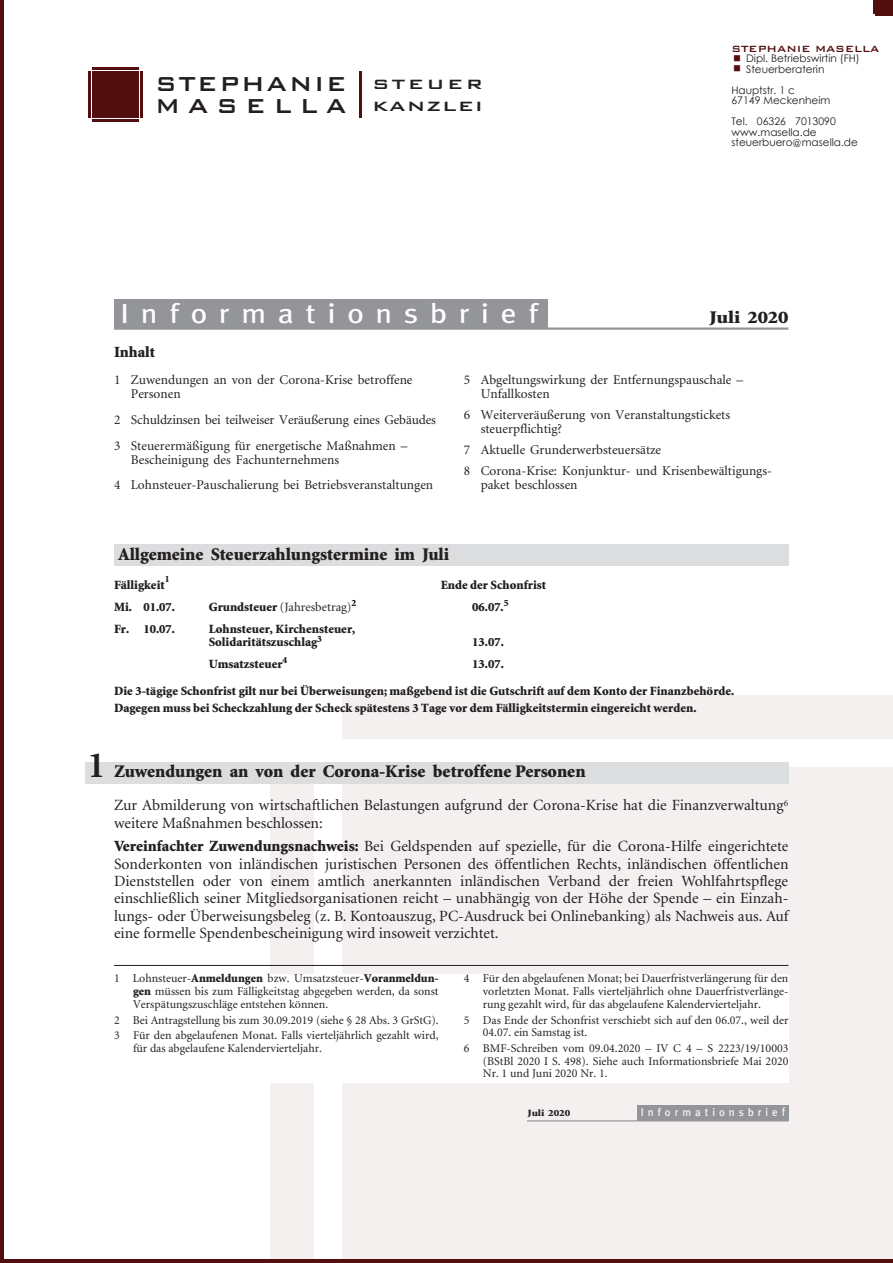
<style>
.page{position:relative;width:893px;height:1263px;background:#fff}
.page>*{position:absolute;margin:0;border:0;box-sizing:border-box;transform-origin:0 0}
.t1{font:27.45px "Meta";letter-spacing:.375em;color:#fff;scale:1.15 1}
.t2{font:500 27px/22.4px "Bank Gothic BT";letter-spacing:.06em;color:#231f20}
.t3{font:500 18px "Bank Gothic BT";letter-spacing:.11em;color:#231f20;scale:1.2 1}
.t4{font:900 17.85px "Minion";color:#231f20}
.t5{font:900 17.85px "Minion";color:#231f20;scale:1.15 1}
.t6{font:15.6px/17.2px "Minion";color:#231f20}
.t7{font:900 15.6px "Minion";color:#231f20}
.t8{font:13.35px/14.1px "Minion";color:#231f20}
.t9{font:13.35px "Helvetica Neue";letter-spacing:.01em;color:#231f20}
.t10{font:900 12.6px/13.4px "Minion";color:#231f20}
.t11{font:12.6px "Minion";color:#231f20}
.t12{font:500 12px "Bank Gothic BT";color:#530f10}
.t13{font:11.85px/12.6px "Minion";color:#231f20;text-align:justify}
.t14{font:11.1px "Meta";letter-spacing:.36em;color:#fff}
.t15{font:10.5px/10.5px "Century Gothic";color:#231f20}
.t16{font:900 9.6px "Minion";color:#231f20;scale:1.15 1}
.t17{font:900 9.6px "Minion";color:#231f20}
.s1{font-size:18px}
.s2{font-weight:900}
.s3{font-weight:700;font-size:37.2px}
.s4{font-size:11.85px}
</style>
<div class="page">
<div style="left:342px;top:767px;width:551px;height:496px;background:#f4f0f0"></div>
<div style="left:342px;top:695px;width:551px;height:43px;background:#f4f0f0"></div>
<div style="left:270px;top:767px;width:43px;height:496px;background:#f4f0f0"></div>
<div style="left:637px;top:1105px;width:151px;height:16px;background:#939598"></div>
<hr style="left:527px;top:1120px;width:261px;height:1px;background:#939598">
<hr style="left:114px;top:965px;width:674px;height:1px;background:#231f20">
<div style="left:114px;top:545px;width:674px;height:21px;background:#dcdddf"></div>
<div style="left:85px;top:762px;width:703px;height:21px;background:#dcdddf"></div>
<div style="left:114px;top:299px;width:433px;height:30px;background:#939598"></div>
<hr style="left:114px;top:327px;width:674px;height:3px;background:#939598">
<div style="left:114px;top:974px;width:674px;height:109px;background:#fff"></div>
<hr style="left:0;top:0;width:4px;height:1263px;background:#530f10">
<hr style="left:0;top:1259px;width:893px;height:4px;background:#530f10">
<div style="left:92px;top:71px;width:46px;height:46px;background:#530f10"></div>
<hr style="left:92px;top:67px;width:46px;height:2px;background:#530f10">
<hr style="left:92px;top:119px;width:46px;height:2px;background:#530f10">
<hr style="left:88px;top:71px;width:3px;height:46px;background:#530f10">
<hr style="left:140px;top:71px;width:2px;height:46px;background:#530f10">
<hr style="left:359px;top:71px;width:3px;height:46px;background:#530f10">
<svg style="left:873px;top:0;width:20px;height:16px"></svg>
<p class="t9" style="left:401px;top:68px;width:94px">Hauptstraße 1c</p>
<p class="t9" style="left:372px;top:106px;width:152px">Telefon 0 63 26/701309 0</p>
<h2 class="t2" style="left:155px;top:72px;width:329px">STEPHANIE<br>MASELLA <span class="s1">KANZLEI</span></h2>
<h3 class="t3" style="left:372px;top:74px;width:94px">STEUER</h3>
<p class="t12" style="left:731px;top:42px;width:150px">STEPHANIE MASELLA</p>
<p class="t15" style="left:746px;top:53px;width:115px">Dipl. Betriebswirtin (FH)<br>Steuerberaterin</p>
<p class="t15" style="left:731px;top:84px;width:100px">Hauptstr. 1 c<br>67149 Meckenheim</p>
<p class="t15" style="left:731px;top:116px;width:128px">Tel. 06326 7013090 www.masella.de steuerbuero@masella.de</p>
<p class="t1" style="left:120px;top:298px;width:365px">Informationsbrief</p>
<p class="t5" style="left:709px;top:308px;width:70px">Juli 2020</p>
<p class="t7" style="left:114px;top:345px;width:43px">Inhalt</p>
<p class="t8" style="left:131px;top:373px;width:283px;text-indent:-17px">1 Zuwendungen an von der Corona-Krise betroffene<br>Personen</p>
<p class="t8" style="left:114px;top:407px;width:323px;line-height:25.7px">2 Schuldzinsen bei teilweiser Veräußerung eines Gebäudes<br>3 Steuerermäßigung für energetische Maßnahmen –</p>
<p class="t8" style="left:114px;top:447px;width:321px;line-height:25.7px;text-indent:17px">Bescheinigung des Fachunternehmens<br>4 Lohnsteuer-Pauschalierung bei Betriebsveranstaltungen</p>
<p class="t8" style="left:481px;top:373px;width:264px;text-indent:-17px">5 Abgeltungswirkung der Entfernungspauschale –<br>Unfallkosten</p>
<p class="t8" style="left:481px;top:408px;width:251px;text-indent:-17px">6 Weiterveräußerung von Veranstaltungstickets steuerpflichtig?</p>
<p class="t8" style="left:464px;top:440px;width:310px;line-height:21px">7 Aktuelle Grunderwerbsteuersätze<br>8 Corona-Krise: Konjunktur- und Krisenbewältigungs-</p>
<p class="t8" style="left:481px;top:479px;width:98px">paket beschlossen</p>
<p class="t4" style="left:118px;top:546px;width:332px">Allgemeine Steuerzahlungstermine im Juli</p>
<p class="t17" style="left:165px;top:574px;width:6px">1</p>
<p class="t10" style="left:114px;top:578px;width:52px">Fälligkeit</p>
<p class="t10" style="left:441px;top:578px;width:107px">Ende der Schonfrist</p>
<p class="t10" style="left:114px;top:601px;width:62px">Mi. 01.07.</p>
<p class="t11" style="left:209px;top:601px;width:149px"><span class="s2">Grundsteuer</span> (Jahresbetrag)<sup>2</sup></p>
<p class="t10" style="left:472px;top:601px;width:38px">06.07.<sup>5</sup></p>
<p class="t10" style="left:114px;top:623px;width:62px">Fr. 10.07.</p>
<p class="t10" style="left:209px;top:623px;width:148px">Lohnsteuer, Kirchensteuer,<br>Solidaritätszuschlag<sup>3</sup></p>
<p class="t10" style="left:472px;top:636px;width:33px">13.07.</p>
<p class="t10" style="left:209px;top:658px;width:80px">Umsatzsteuer<sup>4</sup></p>
<p class="t10" style="left:114px;top:651px;width:622px;line-height:26.8px;text-indent:358px">13.07.<br>Die 3-tägige Schonfrist gilt nur bei Überweisungen; maßgebend ist die Gutschrift auf dem Konto der Finanzbehörde.</p>
<p class="t10" style="left:114px;top:701px;width:584px">Dagegen muss bei Scheckzahlung der Scheck spätestens 3 Tage vor dem Fälligkeitstermin eingereicht werden.</p>
<p class="t4" style="left:87px;top:762px;width:500px"><span class="s3">1</span> Zuwendungen an von der Corona-Krise betroffene Personen</p>
<p class="t6" style="left:114px;top:797px;width:676px">Zur Abmilderung von wirtschaftlichen Belastungen aufgrund der Corona-Krise hat die Finanzverwaltung<sup>6 </sup>weitere Maßnahmen beschlossen:</p>
<p class="t6" style="left:114px;top:838px;width:676px;text-align:justify"><span class="s2">Vereinfachter Zuwendungsnachweis:</span> Bei Geldspenden auf spezielle, für die Corona-Hilfe eingerichtete Sonderkonten von inländischen juristischen Personen des öffentlichen Rechts, inländischen öffentlichen Dienststellen oder von einem amtlich anerkannten inländischen Verband der freien Wohlfahrtspflege einschließlich seiner Mitgliedsorganisationen reicht – unabhängig von der Höhe der Spende – ein Einzah&shy;lungs- oder Überweisungsbeleg (z. B. Kontoauszug, PC-Ausdruck bei Onlinebanking) als Nachweis aus. Auf eine formelle Spendenbescheinigung wird insoweit verzichtet.</p>
<p class="t13" style="left:133px;top:973px;width:307px;text-indent:-19px">1 Lohnsteuer-<span class="s2">Anmeldungen</span> bzw. Umsatzsteuer-<span class="s2">Voranmeldun&shy;gen</span> müssen bis zum Fälligkeitstag abgegeben werden, da sonst Verspätungszuschläge entstehen können.</p>
<p class="t13" style="left:114px;top:1012px;width:326px;line-height:15.8px">2 Bei Antragstellung bis zum 30.09.2019 (siehe § 28 Abs. 3 GrStG).<br>3 Für den abgelaufenen Monat. Falls vierteljährlich gezahlt wird,</p>
<p class="t13" style="left:133px;top:1042px;width:191px">für das abgelaufene Kalendervierteljahr.</p>
<p class="t13" style="left:483px;top:973px;width:307px;text-indent:-19px">4 Für den abgelaufenen Monat; bei Dauerfristverlängerung für den vorletzten Monat. Falls vierteljährlich ohne Dauerfristverlänge&shy;rung gezahlt wird, für das abgelaufene Kalendervierteljahr.</p>
<p class="t13" style="left:483px;top:1014px;width:307px;text-indent:-19px">5 Das Ende der Schonfrist verschiebt sich auf den 06.07., weil der<br>04.07. ein Samstag ist.</p>
<p class="t13" style="left:483px;top:1042px;width:307px;text-indent:-19px">6 BMF-Schreiben vom 09.04.2020 – IV C 4 – S 2223/19/10003 (BStBl 2020 I S. 498). Siehe auch Informationsbriefe Mai 2020<br>Nr. 1 und Juni 2020 Nr. 1.</p>
<p class="t16" style="left:527px;top:1108px;width:39px">Juli 2020</p>
<p class="t14" style="left:641px;top:1105px;width:146px">Informationsbrie<span class="s4">f</span></p>
</div>
